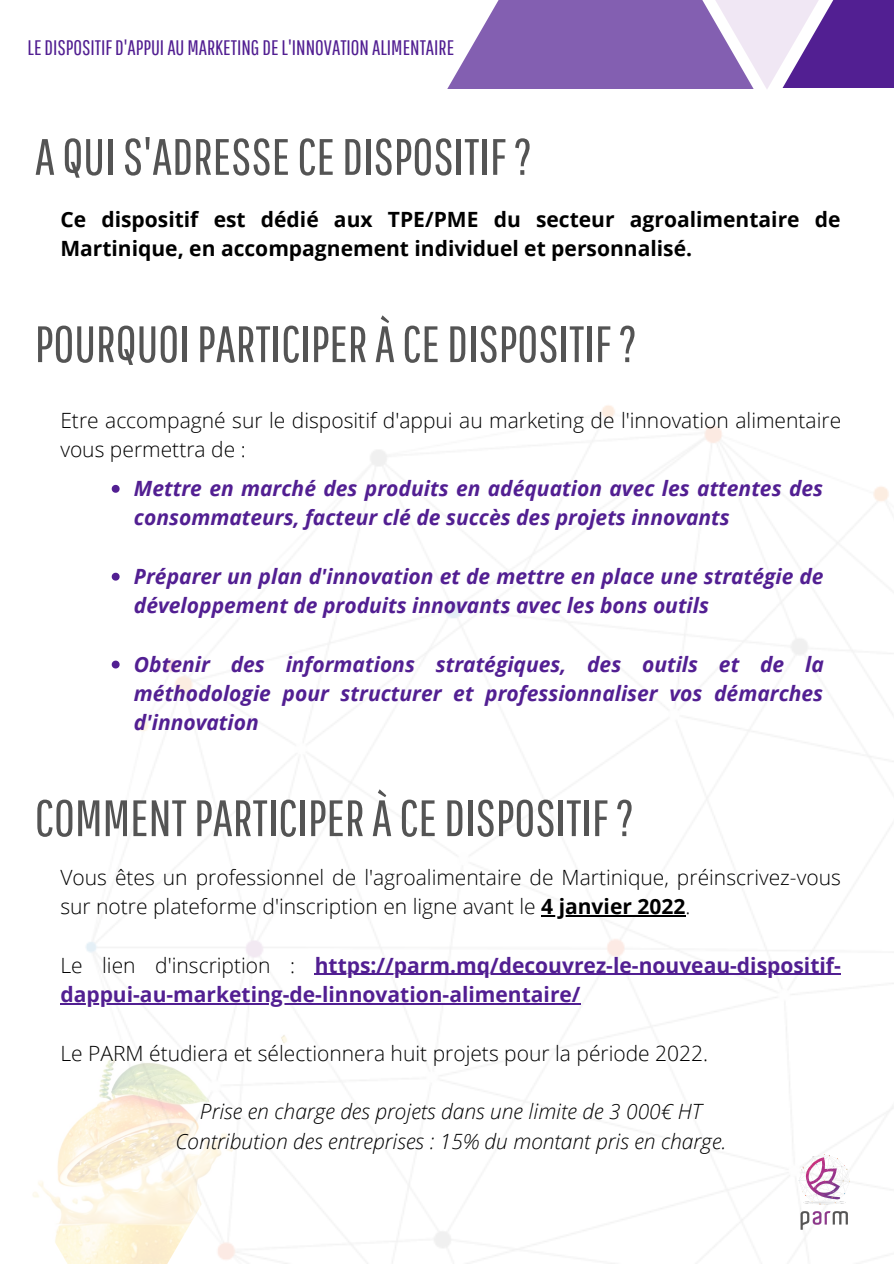
<style>
.page{position:relative;width:894px;height:1264px;background:#fff}
.page>*{position:absolute;margin:0;border:0;box-sizing:border-box;transform-origin:0 0}
.t1{font:51px "Pathway Gothic One";color:#545454}
.t2{font:italic 700 21px/29.2px "Open Sans";color:#521f92}
.t3{font:300 21px/29.2px "Open Sans";color:#000}
.t4{font:700 21px/29.2px "Open Sans";color:#521f92}
.t5{font:700 21px/29.2px "Open Sans";color:#000}
.t6{font:italic 300 21px "Open Sans";color:#000}
.t7{font:21px "Pathway Gothic One";color:#521f92}
.s1{font-weight:700}
.s2{font-weight:300;color:#000}
</style>
<div class="page">
<svg style="left:447px;top:0;width:446px;height:89px;background:#9576bc"></svg>
<img style="left:32px;top:405px;width:861px;height:858px">
<img style="left:792px;top:1149px;width:63px;height:85px">
<svg style="left:112px;top:485px;width:8px;height:8px"></svg>
<svg style="left:112px;top:572px;width:8px;height:8px"></svg>
<svg style="left:112px;top:660px;width:8px;height:8px"></svg>
<hr style="left:541px;top:915px;width:144px;height:1px;background:#000">
<hr style="left:314px;top:973px;width:526px;height:2px;background:#521f92">
<hr style="left:60px;top:1003px;width:520px;height:1px;background:#521f92">
<p class="t7" style="left:27px;top:35px;width:428px">LE DISPOSITIF D'APPUIAU MARKETING DEL'INNOVATION ALIMENTAIRE</p>
<p class="t1" style="left:35px;top:126px;width:498px">A QUIS'ADRESSECE DISPOSITIF?</p>
<p class="t5" style="left:60px;top:204px;width:781px">Ce dispositif est dédié aux TPE/PME du secteur agroalimentaire de<br>Martinique, en accompagnement individuel et personnalisé.</p>
<p class="t1" style="left:35px;top:313px;width:603px">POURQUOIPARTICIPERÀCE DISPOSITIF?</p>
<p class="t3" style="left:60px;top:405px;width:782px">Etre accompagné sur le dispositif d'appui au marketing de l'innovation alimentaire vous permettra de :</p>
<p class="t2" style="left:134px;top:473px;width:690px">Mettre en marché des produits en adéquation avec les attentes des consommateurs, facteur clé de succès des projets innovants</p>
<p class="t2" style="left:134px;top:561px;width:691px">Préparer un plan d'innovation et de mettre en place une stratégie de développement de produits innovants avec les bons outils</p>
<p class="t2" style="left:134px;top:649px;width:691px;text-align:justify">Obtenir des informations stratégiques, des outils et de la méthodologie pour structurer et professionnaliser vos démarches d'innovation</p>
<p class="t1" style="left:35px;top:787px;width:600px">COMMENTPARTICIPERÀCE DISPOSITIF?</p>
<p class="t3" style="left:60px;top:862px;width:781px">Vous êtes un professionnel de l'agroalimentaire de Martinique, préinscrivez-vous sur notre plateforme d'inscription en ligne avant le <span class="s1">4 janvier 2022</span>.</p>
<p class="t4" style="left:60px;top:950px;width:781px"><span class="s2">Le lien d'inscription :</span> https://parm.mq/decouvrez-le-nouveau-dispositif&shy;dappui-au-marketing-de-linnovation-alimentaire/</p>
<p class="t3" style="left:60px;top:1037px;width:649px">Le PARM étudiera et sélectionnera huit projets pour la période 2022.</p>
<p class="t6" style="left:200px;top:1096px;width:503px">Prise en charge des projets dans une limite de 3 000€ HT</p>
<p class="t6" style="left:175px;top:1126px;width:552px">Contribution des entreprises : 15% du montant pris en charge.</p>
</div>
